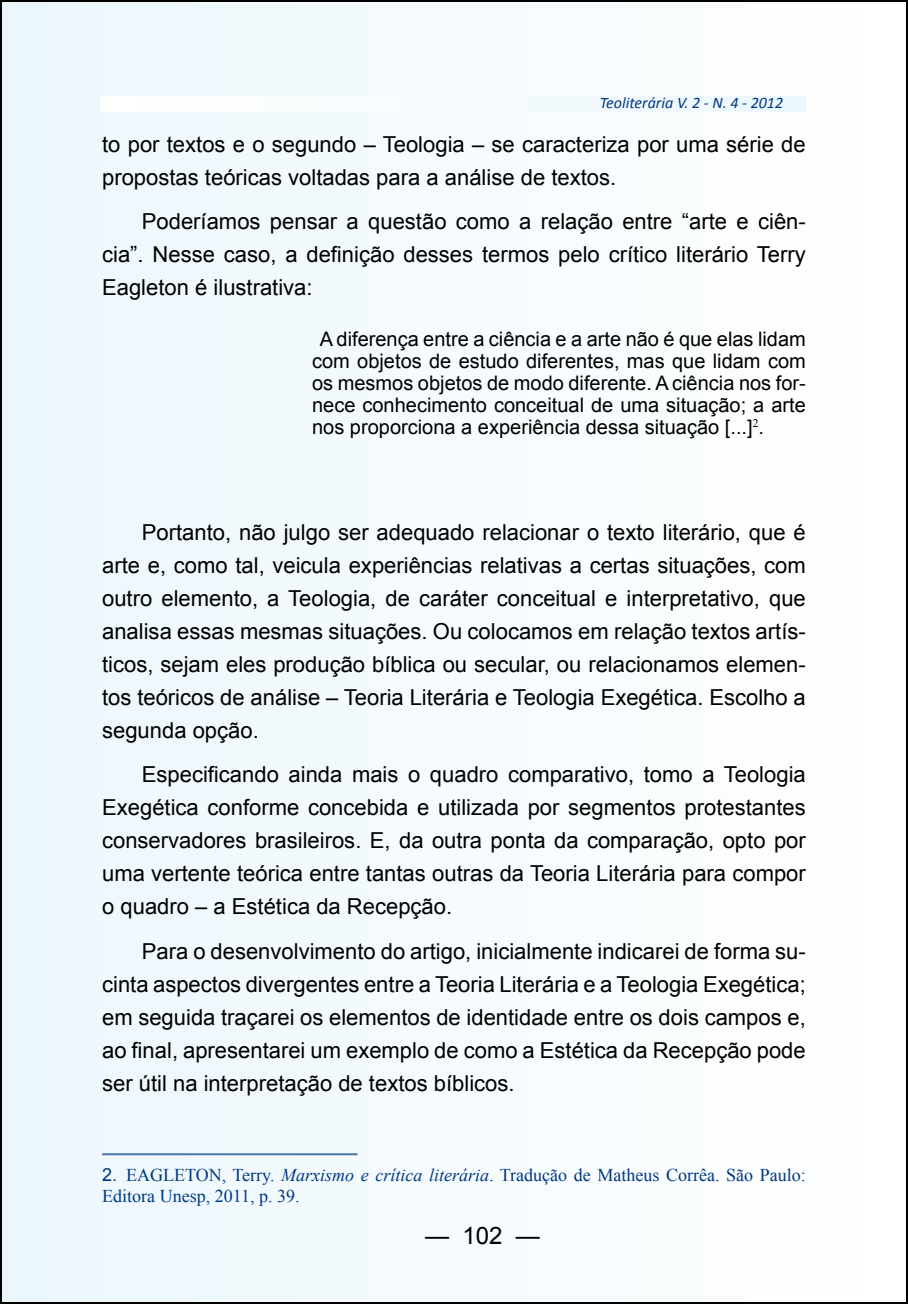
<style>
.page{position:relative;width:908px;height:1304px;background:#fff}
.page>*{position:absolute;margin:0;border:0;box-sizing:border-box;transform-origin:0 0}
.t1{font:24px "Arial";color:#000}
.t2{font:22px/33px "Arial";color:#000;text-align:justify}
.t3{font:20px/22px "Arial";color:#000;text-align:justify}
.t4{font:18px/21px "Times New Roman";color:#003882}
.t5{font:italic 16px "Calibri";color:#003882}
.s1{font-family:"Arial"}
.s2{font-style:italic}
</style>
<div class="page">
<div style="left:1px;top:1px;width:905px;height:1302px;background:#f5fbfe"></div>
<hr style="left:102px;top:1153px;width:255px;height:2px;background:#4d74a8">
<p class="t5" style="left:599px;top:93px;width:185px">Teoliterária V. 2 - N. 4 - 2012</p>
<p class="t2" style="left:102px;top:128px;width:704px">to por textos e o segundo – Teologia – se caracteriza por uma série de propostas teóricas voltadas para a análise de textos.</p>
<p class="t2" style="left:102px;top:205px;width:704px;text-indent:40px">Poderíamos pensar a questão como a relação entre “arte e ciên&shy;cia”. Nesse caso, a definição desses termos pelo crítico literário Terry Eagleton é ilustrativa:</p>
<p class="t3" style="left:312px;top:328px;width:495px;text-indent:8px">A diferença entre a ciência e a arte não é que elas lidam com objetos de estudo diferentes, mas que lidam com os mesmos objetos de modo diferente. A ciência nos for&shy;nece conhecimento conceitual de uma situação; a arte nos proporciona a experiência dessa situação [...]<sup>2</sup>.</p>
<p class="t2" style="left:102px;top:516px;width:705px;text-indent:40px">Portanto, não julgo ser adequado relacionar o texto literário, que é arte e, como tal, veicula experiências relativas a certas situações, com outro elemento, a Teologia, de caráter conceitual e interpretativo, que analisa essas mesmas situações. Ou colocamos em relação textos artís&shy;ticos, sejam eles produção bíblica ou secular, ou relacionamos elemen&shy;tos teóricos de análise – Teoria Literária e Teologia Exegética. Escolho a segunda opção.</p>
<p class="t2" style="left:102px;top:758px;width:705px;text-indent:40px">Especificando ainda mais o quadro comparativo, tomo a Teologia Exegética conforme concebida e utilizada por segmentos protestantes conservadores brasileiros. E, da outra ponta da comparação, opto por uma vertente teórica entre tantas outras da Teoria Literária para compor o quadro – a Estética da Recepção.</p>
<p class="t2" style="left:102px;top:935px;width:704px;text-indent:40px">Para o desenvolvimento do artigo, inicialmente indicarei de forma su&shy;cinta aspectos divergentes entre a Teoria Literária e a Teologia Exegética; em seguida traçarei os elementos de identidade entre os dois campos e, ao final, apresentarei um exemplo de como a Estética da Recepção pode ser útil na interpretação de textos bíblicos.</p>
<p class="t4" style="left:102px;top:1164px;width:704px"><span class="s1">2.</span> EAGLETON, Terry. <span class="s2">Marxismo e crítica literária</span>. Tradução de Matheus Corrêa. São Paulo:<br>Editora Unesp, 2011, p. 39.</p>
<p class="t1" style="left:425px;top:1219px;width:116px">— 102 —</p>
</div>
